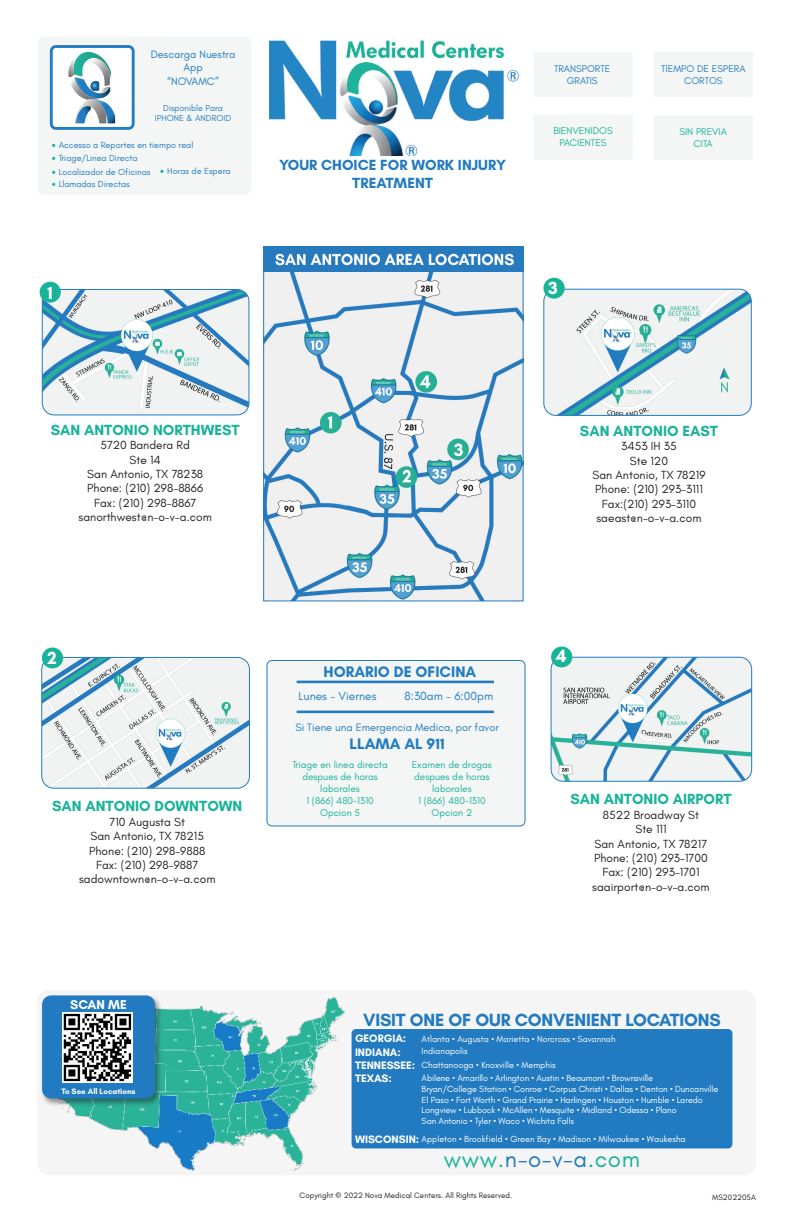
<style>
.page{position:relative;width:792px;height:1224px;background:#fff}
.page>*{position:absolute;margin:0;border:0;box-sizing:border-box;transform-origin:0 0}
.t1{font:24px "Glacial Indifference";letter-spacing:.025em;color:#19b399}
.t2{font:700 18px "Glacial Indifference";letter-spacing:-.01em;color:#227bc0}
.t3{font:700 18px "Glacial Indifference";color:#fff}
.t4{font:700 15.6px "Glacial Indifference";color:#227cc1}
.t5{font:700 15px "Glacial Indifference";color:#19b399}
.t6{font:700 15px/18px "Glacial Indifference";color:#227bc0;text-align:center}
.t7{font:700 13px "Glacial Indifference";color:#fff}
.t8{font:12px/14.4px "Glacial Indifference";color:#231f20;text-align:center}
.t9{font:12px "Glacial Indifference";color:#227cc1}
.t10{font:11px/13.2px "Glacial Indifference";color:#227cc1;text-align:center}
.t11{font:700 11px "Glacial Indifference";color:#fff}
.t12{font:10px/12px "Glacial Indifference";color:#19b399;text-align:center}
.t13{font:10px/12px "Glacial Indifference";color:#227cc1;text-align:center}
.t14{font:9px/10.8px "Glacial Indifference";letter-spacing:-.01em;color:#fff}
.t15{font:9px "Glacial Indifference";color:#227bc0}
.t16{font:8.9px/10.7px "Glacial Indifference";color:#227cc1;text-align:center}
.t17{font:8px "Glacial Indifference";color:#231f20}
.t18{font:700 8px "Glacial Indifference";color:#fff}
.s1{font-family:"Minion Pro";font-size:12px;color:#19b399}
.s2{color:#227bc0}
</style>
<div class="page">
<img style="left:268px;top:40px;width:251px;height:115px">
<img style="left:265px;top:248px;width:256px;height:351px">
<div style="left:263px;top:246px;width:260px;height:355px;border:1px solid #227bc0"></div>
<img style="left:42px;top:289px;width:207px;height:126px">
<div style="left:42px;top:289px;width:207px;height:126px;border:1px solid #227bc0;border-radius:12px"></div>
<div style="left:40px;top:282px;width:21px;height:21px;background:#19b399;border-radius:50%"></div>
<img style="left:42px;top:657px;width:206px;height:130px">
<div style="left:41px;top:657px;width:209px;height:132px;border:1px solid #227bc0;border-radius:12px"></div>
<img style="left:545px;top:289px;width:205px;height:125px">
<div style="left:543px;top:289px;width:209px;height:127px;border:1px solid #227bc0;border-radius:12px"></div>
<div style="left:42px;top:648px;width:21px;height:20px;background:#19b399;border-radius:50%"></div>
<div style="left:543px;top:278px;width:22px;height:21px;background:#19b399;border-radius:50%"></div>
<img style="left:551px;top:657px;width:201px;height:123px">
<div style="left:551px;top:657px;width:201px;height:125px;border:1px solid #227bc0;border-radius:12px"></div>
<div style="left:551px;top:647px;width:21px;height:20px;background:#19b399;border-radius:50%"></div>
<div style="left:654px;top:52px;width:99px;height:44px;background:#f3f6f4"></div>
<div style="left:654px;top:115px;width:99px;height:45px;background:#f3f6f4"></div>
<div style="left:534px;top:52px;width:98px;height:45px;background:#f3f6f4"></div>
<div style="left:534px;top:115px;width:98px;height:45px;background:#f3f6f4"></div>
<div style="left:37px;top:37px;width:214px;height:158px;background:#f3f6f4;border-radius:6px"></div>
<div style="left:51px;top:47px;width:82px;height:81px;background:#fff;border-radius:5px"></div>
<div style="left:50px;top:45px;width:85px;height:85px;border:3px solid #227cc1;border-radius:5px"></div>
<svg style="left:68px;top:52px;width:47px;height:71px"></svg>
<div style="left:267px;top:660px;width:258px;height:166px;background:#f3f6f4;border-radius:5px"></div>
<div style="left:266px;top:660px;width:260px;height:166px;border:1px solid #227bc0;border-radius:5px"></div>
<hr style="left:297px;top:681px;width:197px;height:2px;background:#227cc1">
<hr style="left:297px;top:711px;width:197px;height:2px;background:#227cc1">
<div style="left:37px;top:990px;width:719px;height:185px;background:#f5f5f6;border-radius:12px"></div>
<div style="left:352px;top:1029px;width:380px;height:119px;background:#227bc0;border-radius:4px"></div>
<img style="left:62px;top:998px;width:283px;height:172px">
<div style="left:40px;top:994px;width:123px;height:113px;background:#231f20;opacity:.49"></div>
<div style="left:42px;top:995px;width:113px;height:103px;background:#227bc0;border-radius:9px"></div>
<img style="left:63px;top:1012px;width:70px;height:71px">
<p class="t10" style="left:151px;top:48px;width:86px">Descarga Nuestra<br>App</p>
<p class="t10" style="left:167px;top:74px;width:53px">“NOVAMC”</p>
<p class="t16" style="left:155px;top:102px;width:78px">Disponible Para<br>IPHONE &amp; ANDROID</p>
<p class="t15" style="left:51px;top:140px;width:144px"><span class="s1">•</span> Accesso a Reportes en tiempo real</p>
<p class="t15" style="left:51px;top:153px;width:88px"><span class="s1">•</span> Triage/Linea Directa</p>
<p class="t15" style="left:51px;top:167px;width:101px"><span class="s1">•</span> Localizador de Oficinas</p>
<p class="t15" style="left:51px;top:179px;width:80px"><span class="s1">•</span> Llamadas Directas</p>
<p class="t15" style="left:160px;top:166px;width:72px"><span class="s1">•</span> Horas de Espera</p>
<p class="t3" style="left:47px;top:281px;width:7px">1</p>
<p class="t6" style="left:279px;top:156px;width:229px">YOUR CHOICE FOR WORK INJURY<br>TREATMENT</p>
<p class="t13" style="left:554px;top:63px;width:58px">TRANSPORTE<br>GRATIS</p>
<p class="t12" style="left:553px;top:125px;width:61px">BIENVENIDOS<br>PACIENTES</p>
<p class="t3" style="left:548px;top:276px;width:11px">3</p>
<p class="t13" style="left:661px;top:63px;width:86px">TIEMPO DE ESPERA<br>CORTOS</p>
<p class="t12" style="left:679px;top:126px;width:49px">SIN PREVIA<br>CITA</p>
<p class="t5" style="left:51px;top:420px;width:191px">SAN ANTONIO NORTHWEST</p>
<p class="t8" style="left:101px;top:438px;width:91px">5720 Bandera Rd</p>
<p class="t8" style="left:130px;top:453px;width:33px">Ste 14</p>
<p class="t8" style="left:87px;top:467px;width:117px">San Antonio, TX 78238</p>
<p class="t8" style="left:87px;top:481px;width:117px">Phone: (210) 298-8866</p>
<p class="t8" style="left:94px;top:496px;width:104px">Fax: (210) 298-8867</p>
<p class="t8" style="left:79px;top:510px;width:135px">sanorthwest@n-o-v-a.com</p>
<p class="t5" style="left:580px;top:421px;width:140px">SAN ANTONIO EAST</p>
<p class="t8" style="left:621px;top:439px;width:57px">3453 IH 35</p>
<p class="t8" style="left:592px;top:454px;width:115px">Ste 120<br>San Antonio, TX 78219<br>Phone: (210) 293-3111</p>
<p class="t8" style="left:602px;top:497px;width:96px">Fax:(210) 293-3110</p>
<p class="t8" style="left:596px;top:511px;width:107px">saeast@n-o-v-a.com</p>
<p class="t3" style="left:48px;top:647px;width:11px">2</p>
<p class="t5" style="left:52px;top:797px;width:192px">SAN ANTONIO DOWNTOWN</p>
<p class="t8" style="left:109px;top:815px;width:77px">710 Augusta St</p>
<p class="t8" style="left:91px;top:829px;width:115px">San Antonio, TX 78215</p>
<p class="t8" style="left:89px;top:844px;width:118px">Phone: (210) 298-9888</p>
<p class="t8" style="left:96px;top:858px;width:104px">Fax: (210) 298-9887</p>
<p class="t8" style="left:79px;top:872px;width:138px">sadowntown@n-o-v-a.com</p>
<p class="t7" style="left:70px;top:996px;width:58px">SCAN ME</p>
<p class="t18" style="left:62px;top:1086px;width:76px">To See All Locations</p>
<p class="t4" style="left:324px;top:662px;width:154px">HORARIO DE OFICINA</p>
<p class="t9" style="left:299px;top:689px;width:80px">Lunes - Viernes</p>
<p class="t9" style="left:405px;top:689px;width:90px">8:30am - 6:00pm</p>
<p class="t10" style="left:296px;top:721px;width:205px">Si Tiene una Emergencia Medica, por favor</p>
<p class="t4" style="left:350px;top:734px;width:97px">LLAMA AL 911</p>
<p class="t12" style="left:292px;top:758px;width:97px">Triage en linea directa despues de horas laborales<br>1 (866) 480-1310<br>Opcion 5</p>
<p class="t12" style="left:412px;top:758px;width:82px">Examen de drogas despues de horas laborales<br>1 (866) 480-1310<br>Opcion 2</p>
<p class="t3" style="left:556px;top:645px;width:12px">4</p>
<p class="t5" style="left:570px;top:790px;width:163px">SAN ANTONIO AIRPORT</p>
<p class="t8" style="left:603px;top:808px;width:98px">8522 Broadway St</p>
<p class="t8" style="left:635px;top:822px;width:32px">Ste 111</p>
<p class="t8" style="left:595px;top:837px;width:114px">San Antonio, TX 78217</p>
<p class="t8" style="left:594px;top:851px;width:115px">Phone: (210) 293-1700</p>
<p class="t8" style="left:602px;top:865px;width:99px">Fax: (210) 293-1701</p>
<p class="t8" style="left:592px;top:880px;width:119px">saairport@n-o-v-a.com</p>
<p class="t2" style="left:363px;top:1008px;width:359px">VISIT ONE OF OUR CONVENIENT LOCATIONS</p>
<p class="t14" style="left:422px;top:1034px;width:196px">Atlanta • Augusta • Marietta • Norcross • Savannah</p>
<p class="t14" style="left:422px;top:1046px;width:48px">Indianapolis</p>
<p class="t14" style="left:422px;top:1059px;width:136px">Chattanooga • Knoxville • Memphis</p>
<p class="t14" style="left:422px;top:1073px;width:233px">Abilene • Amarillo • Arlington • Austin • Beaumont • Brownsville</p>
<p class="t14" style="left:422px;top:1084px;width:298px">Bryan/College Station • Conroe • Corpus Christi • Dallas • Denton • Duncanville</p>
<p class="t14" style="left:422px;top:1094px;width:283px">El Paso • Fort Worth • Grand Prairie • Harlingen • Houston • Humble • Laredo</p>
<p class="t14" style="left:422px;top:1105px;width:257px">Longview • Lubbock • McAllen • Mesquite • Midland • Odessa • Plano<br>San Antonio • Tyler • Waco • Wichita Falls</p>
<p class="t14" style="left:422px;top:1134px;width:266px">Appleton • Brookfield • Green Bay • Madison • Milwaukee • Waukesha</p>
<p class="t11" style="left:355px;top:1032px;width:53px">GEORGIA:</p>
<p class="t11" style="left:355px;top:1045px;width:47px">INDIANA:</p>
<p class="t11" style="left:355px;top:1058px;width:62px">TENNESSEE:</p>
<p class="t11" style="left:355px;top:1071px;width:38px">TEXAS:</p>
<p class="t11" style="left:355px;top:1132px;width:66px">WISCONSIN:</p>
<p class="t1" style="left:444px;top:1145px;width:198px">www.<span class="s2">n-o-v-a</span>.com</p>
<p class="t17" style="left:300px;top:1191px;width:214px">Copyright © 2022 Nova Medical Centers. All Rights Reserved.</p>
<p class="t17" style="left:712px;top:1193px;width:45px">MS202205A</p>
</div>
